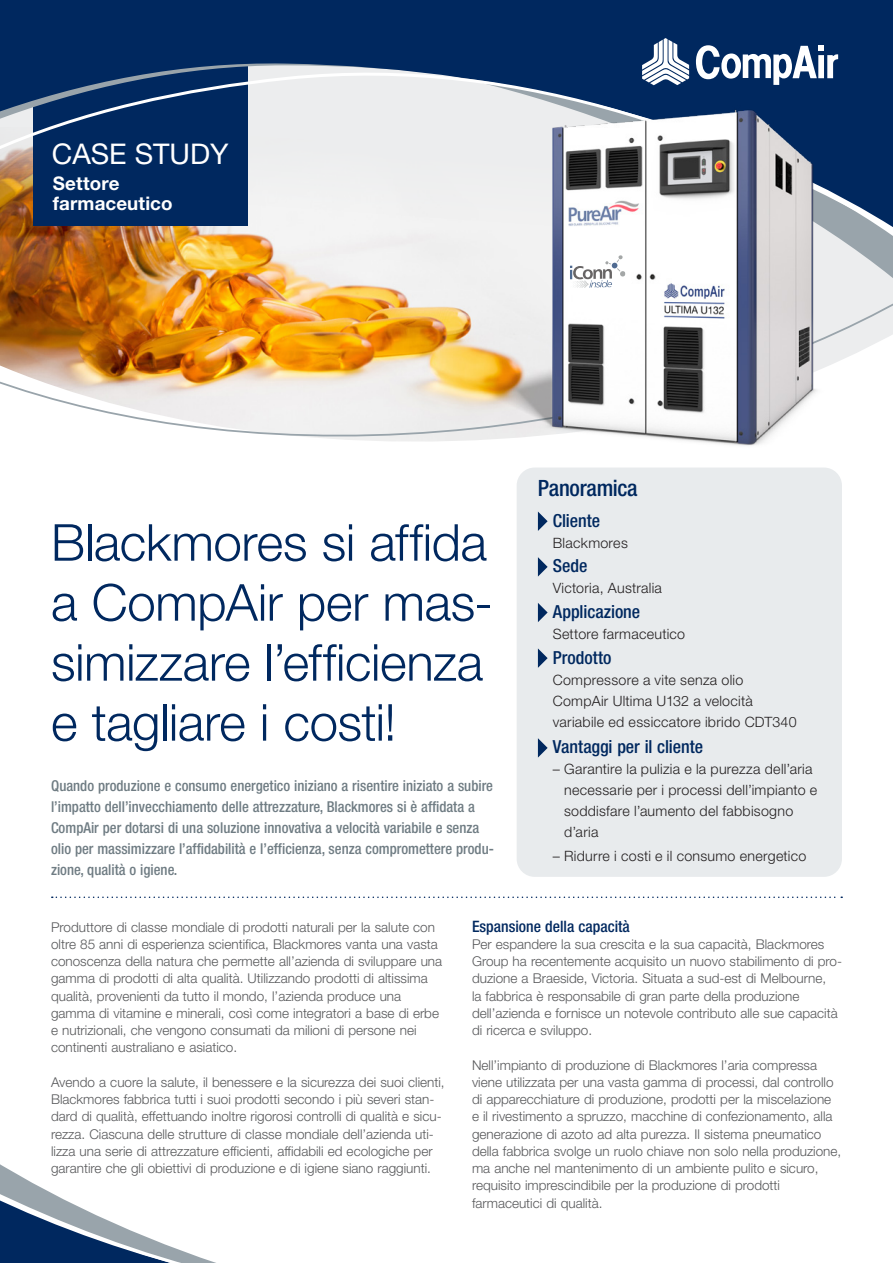
<style>
.page{position:relative;width:893px;height:1263px;background:#fff}
.page>*{position:absolute;margin:0;border:0;box-sizing:border-box;transform-origin:0 0}
.t1{font:300 51px/60px "Helvetica Neue LT Std";letter-spacing:-.01em;color:#00285f}
.t2{font:28.5px "Helvetica Neue LT Std";color:#fff}
.t3{font:500 condensed 22.5px "Helvetica Neue LT Std";letter-spacing:-.015em;color:#00285f}
.t4{font:700 18.75px/19.5px "Helvetica Neue LT Std";letter-spacing:.005em;color:#fff}
.t5{font:500 condensed 18px "Helvetica Neue LT Std";letter-spacing:-.005em;color:#00285f}
.t6{font:500 condensed 15.75px "Helvetica Neue LT Std";color:#00285f}
.t7{font:500 condensed 15px/21px "Helvetica Neue LT Std";color:#6f7c83}
.t8{font:300 14.25px/21px "Helvetica Neue LT Std";letter-spacing:.02em;color:#231f20}
.t9{font:300 13.5px/17.2px "Helvetica Neue LT Std";color:#57585a}
</style>
<div class="page">
<svg style="left:0;top:1164px;width:216px;height:99px"></svg>
<img style="left:0;top:295px;width:465px;height:146px">
<img style="left:0;top:245px;width:465px;height:44px">
<svg style="left:0;top:0;width:893px;height:242px;background:#546b8b"></svg>
<svg style="left:696px;top:45px;width:142px;height:40px"></svg>
<svg style="left:642px;top:38px;width:47px;height:47px"></svg>
<div style="left:55px;top:146px;width:191px;height:37px;background:#00285f"></div>
<svg style="left:52px;top:896px;width:790px;height:2px"></svg>
<img style="left:465px;top:100px;width:428px;height:346px">
<div style="left:517px;top:467px;width:325px;height:410px;background:#e8ebed;border-radius:18px"></div>
<svg style="left:538px;top:511px;width:10px;height:20px"></svg>
<svg style="left:538px;top:557px;width:10px;height:20px"></svg>
<svg style="left:538px;top:603px;width:10px;height:19px"></svg>
<svg style="left:538px;top:648px;width:10px;height:20px"></svg>
<svg style="left:538px;top:738px;width:10px;height:20px"></svg>
<svg style="left:570px;top:255px;width:55px;height:34px"></svg>
<div style="left:56px;top:179px;width:135px;height:49px;background:#00285f"></div>
<h2 class="t2" style="left:52px;top:137px;width:178px">CASE STUDY</h2>
<h3 class="t4" style="left:53px;top:173px;width:121px">Settore farmaceutico</h3>
<h1 class="t1" style="left:51px;top:511px;width:444px">Blackmores si affida a CompAir per mas&shy;simizzare l’efficienza e tagliare i costi!</h1>
<p class="t7" style="left:51px;top:775px;width:444px">Quando produzione e consumo energetico iniziano a risentire iniziato a subire l’impatto dell’invecchiamento delle attrezzature, Blackmores si è affidata a CompAir per dotarsi di una soluzione innovativa a velocità variabile e senza olio per massimizzare l’affidabilità e l’efficienza, senza compromettere produ&shy;zione, qualità o igiene.</p>
<h3 class="t3" style="left:538px;top:474px;width:101px">Panoramica</h3>
<h3 class="t5" style="left:553px;top:510px;width:49px">Cliente</h3>
<p class="t8" style="left:553px;top:532px;width:77px">Blackmores</p>
<h3 class="t5" style="left:553px;top:555px;width:36px">Sede</h3>
<p class="t8" style="left:553px;top:577px;width:111px">Victoria, Australia</p>
<h3 class="t5" style="left:553px;top:601px;width:89px">Applicazione</h3>
<p class="t8" style="left:553px;top:623px;width:134px">Settore farmaceutico</p>
<h3 class="t5" style="left:553px;top:646px;width:60px">Prodotto</h3>
<p class="t8" style="left:553px;top:669px;width:245px">Compressore a vite senza olio<br>CompAir Ultima U132 a velocità variabile ed essiccatore ibrido CDT340</p>
<h3 class="t5" style="left:553px;top:736px;width:152px">Vantaggi per il cliente</h3>
<p class="t8" style="left:564px;top:758px;width:255px;text-indent:-11px">– Garantire la pulizia e la purezza dell’aria necessarie per i processi dell’impianto e soddisfare l’aumento del fabbisogno d’aria</p>
<p class="t8" style="left:553px;top:845px;width:255px">– Ridurre i costi e il consumo energetico</p>
<p class="t9" style="left:51px;top:918px;width:393px">Produttore di classe mondiale di prodotti naturali per la salute con oltre 85 anni di esperienza scientifica, Blackmores vanta una vasta conoscenza della natura che permette all’azienda di sviluppare una gamma di prodotti di alta qualità. Utilizzando prodotti di altissima qualità, provenienti da tutto il mondo, l’azienda produce una gamma di vitamine e minerali, così come integratori a base di erbe e nutrizionali, che vengono consumati da milioni di persone nei continenti australiano e asiatico.</p>
<p class="t9" style="left:51px;top:1073px;width:395px">Avendo a cuore la salute, il benessere e la sicurezza dei suoi clienti, Blackmores fabbrica tutti i suoi prodotti secondo i più severi stan&shy;dard di qualità, effettuando inoltre rigorosi controlli di qualità e sicu&shy;rezza. Ciascuna delle strutture di classe mondiale dell’azienda uti&shy;lizza una serie di attrezzature efficienti, affidabili ed ecologiche per garantire che gli obiettivi di produzione e di igiene siano raggiunti.</p>
<p class="t6" style="left:472px;top:917px;width:159px">Espansione della capacità</p>
<p class="t9" style="left:472px;top:935px;width:372px">Per espandere la sua crescita e la sua capacità, Blackmores Group ha recentemente acquisito un nuovo stabilimento di pro&shy;duzione a Braeside, Victoria. Situata a sud-est di Melbourne,<br>la fabbrica è responsabile di gran parte della produzione dell’azienda e fornisce un notevole contributo alle sue capacità di ricerca e sviluppo.</p>
<p class="t9" style="left:472px;top:1056px;width:371px">Nell’impianto di produzione di Blackmores l’aria compressa viene utilizzata per una vasta gamma di processi, dal controllo di apparecchiature di produzione, prodotti per la miscelazione e il rivestimento a spruzzo, macchine di confezionamento, alla generazione di azoto ad alta purezza. Il sistema pneumatico della fabbrica svolge un ruolo chiave non solo nella produzione, ma anche nel mantenimento di un ambiente pulito e sicuro, requisito imprescindibile per la produzione di prodotti farmaceutici di qualità.</p>
</div>
